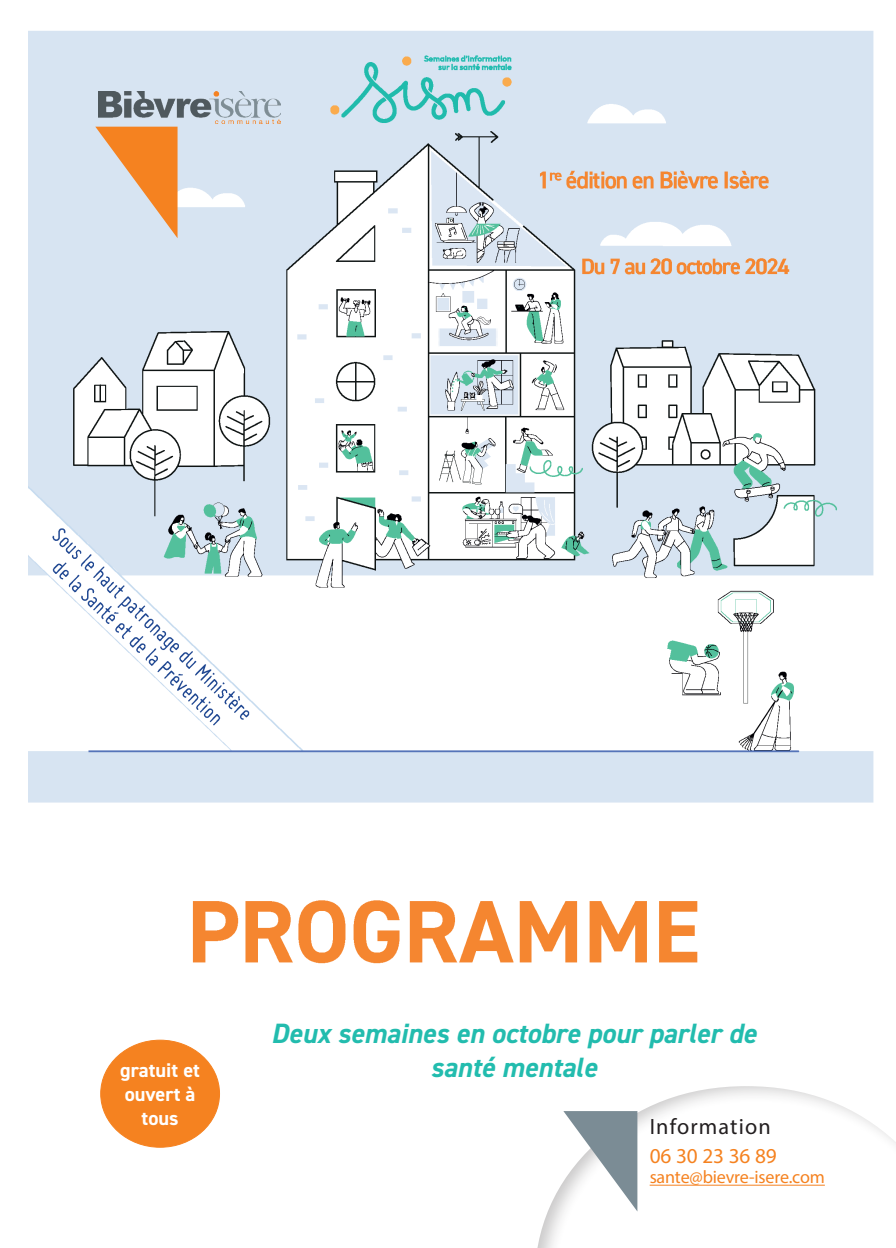
<style>
.page{position:relative;width:896px;height:1248px;background:#fff}
.page>*{position:absolute;margin:0;border:0;box-sizing:border-box;transform-origin:0 0}
.t1{font:italic 700 28px "DIN2014";color:#22bcae}
.t2{font:22.2px "Myriad Pro";letter-spacing:.05em;color:#231f20}
.t3{font:21.2px "Myriad Pro";color:#f58220}
.t4{font:700 19.8px/23.8px "DIN2014";color:#fff;text-align:center}
.t5{font:18px "Myriad Pro";letter-spacing:-.01em;color:#f58220}
</style>
<div class="page">
<img style="left:28px;top:31px;width:845px;height:1117px">
<div style="left:101px;top:1040px;width:118px;height:107px;background:#f58220;border-radius:50%"></div>
<div style="left:531px;top:1083px;width:365px;height:164px;background:#fff"></div>
<svg style="left:563px;top:1111px;width:74px;height:100px"></svg>
<hr style="left:649px;top:1184px;width:176px;height:1px;background:#f58220">
<svg style="left:95px;top:127px;width:82px;height:111px;background:#e5b48b"></svg>
<img style="left:99px;top:91px;width:181px;height:33px">
<p class="t1" style="left:271px;top:1015px;width:487px">Deux semaines en octobre pour parler de</p>
<p class="t4" style="left:120px;top:1058px;width:81px">gratuit et</p>
<p class="t1" style="left:430px;top:1049px;width:168px">santé mentale</p>
<p class="t4" style="left:125px;top:1082px;width:72px">ouvert à tous</p>
<p class="t2" style="left:649px;top:1113px;width:122px">Information</p>
<p class="t3" style="left:649px;top:1142px;width:129px">06 30 23 36 89</p>
<p class="t5" style="left:649px;top:1166px;width:177px">sante@bievre-isere.com</p>
</div>
